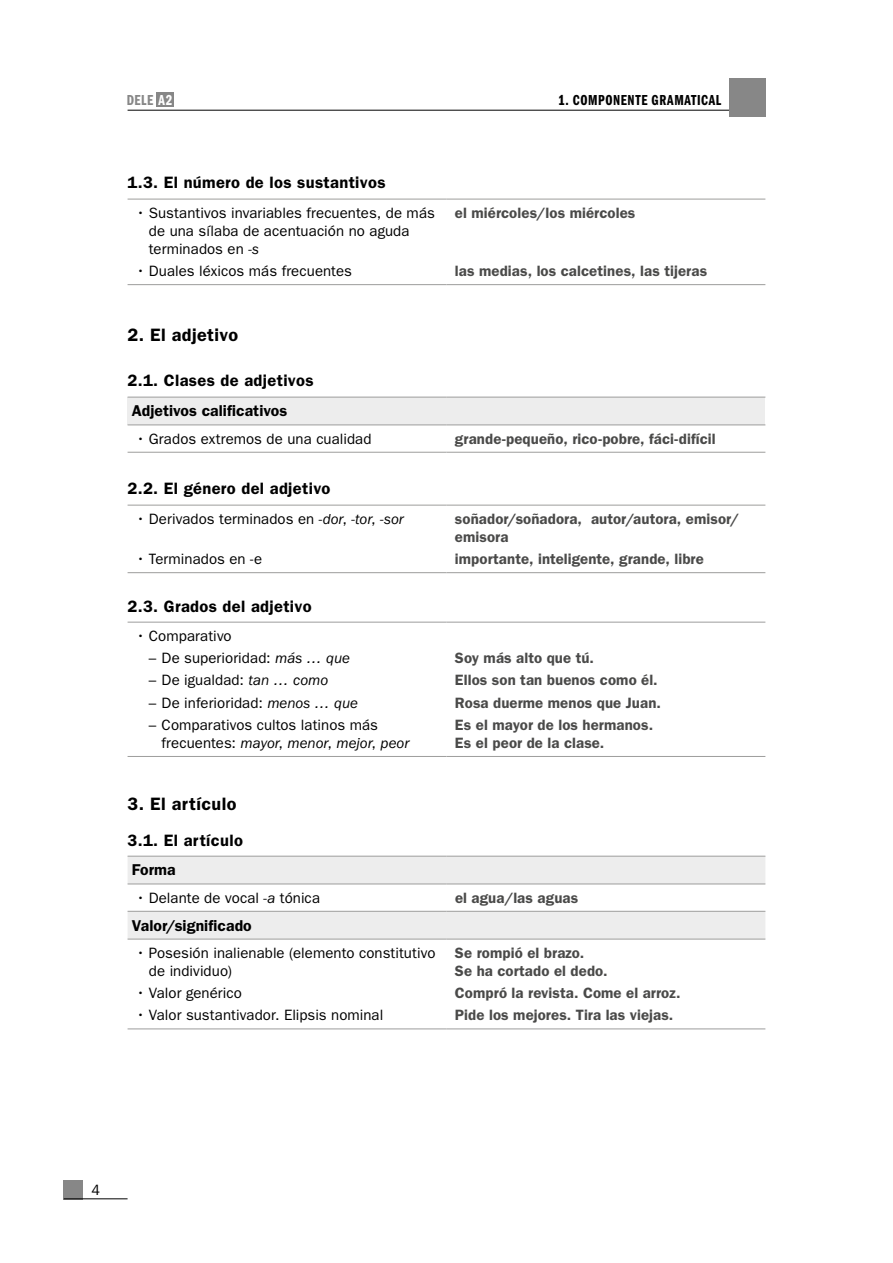
<style>
.page{position:relative;width:893px;height:1263px;background:#fff}
.page>*{position:absolute;margin:0;border:0;box-sizing:border-box;transform-origin:0 0}
.t1{font:600 18px "ITC Franklin Gothic Std";letter-spacing:.02em;color:#000}
.t2{font:600 16.5px "ITC Franklin Gothic Std";letter-spacing:.02em;color:#000}
.t3{font:600 15.75px "ITC Franklin Gothic Std";letter-spacing:.005em;color:#000}
.t4{font:15px/18px "ITC Franklin Gothic Std";letter-spacing:.005em;color:#000}
.t5{font:600 15px/22.2px "ITC Franklin Gothic Std";letter-spacing:.005em;color:#4a4a49}
.t6{font:15px "ITC Franklin Gothic Std Dm Cp";letter-spacing:.04em;color:#000}
.t7{font:15px "ITC Franklin Gothic Std Dm Cp";letter-spacing:.03em;color:#878787}
.t8{font:15px "ITC Franklin Gothic Std";letter-spacing:.005em;color:#000;scale:.95 1}
.s1{color:#fff}
.s2{font-style:italic}
</style>
<div class="page">
<div style="left:64px;top:1180px;width:19px;height:19px;background:#878787"></div>
<hr style="left:64px;top:1198px;width:64px;height:1px;background:#000">
<hr style="left:128px;top:110px;width:637px;height:1px;background:#000">
<div style="left:729px;top:78px;width:36px;height:39px;background:#878787"></div>
<div style="left:157px;top:92px;width:17px;height:15px;background:#878787"></div>
<hr style="left:128px;top:199px;width:318px;height:1px;background:#9d9d9c">
<hr style="left:446px;top:199px;width:319px;height:1px;background:#9d9d9c">
<hr style="left:128px;top:284px;width:318px;height:1px;background:#9d9d9c">
<hr style="left:446px;top:284px;width:319px;height:1px;background:#9d9d9c">
<div style="left:128px;top:397px;width:637px;height:28px;background:#ededed"></div>
<hr style="left:128px;top:397px;width:318px;height:1px;background:#9d9d9c">
<hr style="left:446px;top:397px;width:319px;height:1px;background:#9d9d9c">
<hr style="left:128px;top:424px;width:318px;height:1px;background:#9d9d9c">
<hr style="left:446px;top:424px;width:319px;height:1px;background:#9d9d9c">
<hr style="left:128px;top:452px;width:318px;height:1px;background:#9d9d9c">
<hr style="left:446px;top:452px;width:319px;height:1px;background:#9d9d9c">
<hr style="left:128px;top:505px;width:318px;height:1px;background:#9d9d9c">
<hr style="left:446px;top:505px;width:319px;height:1px;background:#9d9d9c">
<hr style="left:128px;top:572px;width:318px;height:1px;background:#9d9d9c">
<hr style="left:446px;top:572px;width:319px;height:1px;background:#9d9d9c">
<hr style="left:128px;top:622px;width:318px;height:1px;background:#9d9d9c">
<hr style="left:446px;top:622px;width:319px;height:1px;background:#9d9d9c">
<hr style="left:128px;top:756px;width:318px;height:1px;background:#9d9d9c">
<hr style="left:446px;top:756px;width:319px;height:1px;background:#9d9d9c">
<svg style="left:128px;top:857px;width:637px;height:82px;fill:#ededed"></svg>
<hr style="left:128px;top:856px;width:318px;height:1px;background:#9d9d9c">
<hr style="left:446px;top:856px;width:319px;height:1px;background:#9d9d9c">
<hr style="left:128px;top:883px;width:318px;height:1px;background:#9d9d9c">
<hr style="left:446px;top:883px;width:319px;height:1px;background:#9d9d9c">
<hr style="left:128px;top:911px;width:318px;height:1px;background:#9d9d9c">
<hr style="left:446px;top:911px;width:319px;height:1px;background:#9d9d9c">
<hr style="left:128px;top:939px;width:318px;height:1px;background:#9d9d9c">
<hr style="left:446px;top:939px;width:319px;height:1px;background:#9d9d9c">
<hr style="left:128px;top:1028px;width:318px;height:1px;background:#9d9d9c">
<hr style="left:446px;top:1028px;width:319px;height:1px;background:#9d9d9c">
<p class="t7" style="left:127px;top:92px;width:47px">DELE <span class="s1">A2</span></p>
<p class="t6" style="left:558px;top:92px;width:164px">1. COMPONENTE GRAMATICAL</p>
<p class="t2" style="left:128px;top:173px;width:260px">1.3. El número de los sustantivos</p>
<p class="t4" style="left:149px;top:204px;width:288px;text-indent:-13px">• Sustantivos invariables frecuentes, de más de una sílaba de acentuación no aguda terminados en <span class="s2">-s</span></p>
<p class="t4" style="left:136px;top:262px;width:217px">• Duales léxicos más frecuentes</p>
<p class="t5" style="left:455px;top:202px;width:182px">el miércoles/los miércoles</p>
<p class="t5" style="left:455px;top:260px;width:254px">las medias, los calcetines, las tijeras</p>
<p class="t1" style="left:128px;top:325px;width:112px">2. El adjetivo</p>
<p class="t2" style="left:128px;top:371px;width:188px">2.1. Clases de adjetivos</p>
<p class="t3" style="left:132px;top:402px;width:157px">Adjetivos calificativos</p>
<p class="t4" style="left:136px;top:430px;width:237px">• Grados extremos de una cualidad</p>
<p class="t5" style="left:455px;top:427px;width:262px">grande-pequeño, rico-pobre, fáci-difícil</p>
<p class="t2" style="left:128px;top:479px;width:204px">2.2. El género del adjetivo</p>
<p class="t4" style="left:136px;top:510px;width:269px">• Derivados terminados en <span class="s2">-dor</span>, <span class="s2">-tor</span>, <span class="s2">-sor</span></p>
<p class="t4" style="left:136px;top:550px;width:128px">• Terminados en -e</p>
<p class="t5" style="left:455px;top:510px;width:286px;line-height:18px">soñador/soñadora, autor/autora, emisor/ emisora</p>
<p class="t5" style="left:455px;top:548px;width:250px">importante, inteligente, grande, libre</p>
<p class="t2" style="left:128px;top:596px;width:186px">2.3. Grados del adjetivo</p>
<p class="t4" style="left:136px;top:627px;width:97px">• Comparativo</p>
<p class="t4" style="left:149px;top:649px;width:203px">– De superioridad: <span class="s2">más … que</span></p>
<p class="t4" style="left:149px;top:671px;width:181px">– De igualdad: <span class="s2">tan … como</span></p>
<p class="t4" style="left:149px;top:694px;width:211px">– De inferioridad: <span class="s2">menos … que</span></p>
<p class="t4" style="left:162px;top:716px;width:249px;text-indent:-13px">– Comparativos cultos latinos más frecuentes: <span class="s2">mayor</span>, <span class="s2">menor</span>, <span class="s2">mejor</span>, <span class="s2">peor</span></p>
<p class="t5" style="left:455px;top:647px;width:208px">Soy más alto que tú.<br>Ellos son tan buenos como él.<br>Rosa duerme menos que Juan.<br>Es el mayor de los hermanos.</p>
<p class="t5" style="left:455px;top:732px;width:151px">Es el peor de la clase.</p>
<p class="t1" style="left:128px;top:793px;width:110px">3. El artículo</p>
<p class="t2" style="left:128px;top:830px;width:117px">3.1. El artículo</p>
<p class="t3" style="left:132px;top:861px;width:45px">Forma</p>
<p class="t4" style="left:136px;top:889px;width:186px">• Delante de vocal <span class="s2">-a</span> tónica</p>
<p class="t5" style="left:455px;top:886px;width:125px">el agua/las aguas</p>
<p class="t3" style="left:132px;top:916px;width:121px">Valor/significado</p>
<p class="t4" style="left:149px;top:944px;width:288px;text-indent:-13px">• Posesión inalienable (elemento constitutivo de individuo)</p>
<p class="t4" style="left:136px;top:984px;width:107px">• Valor genérico</p>
<p class="t4" style="left:136px;top:1006px;width:249px">• Valor sustantivador. Elipsis nominal</p>
<p class="t5" style="left:455px;top:944px;width:154px;line-height:18px">Se rompió el brazo.<br>Se ha cortado el dedo.</p>
<p class="t5" style="left:455px;top:982px;width:227px">Compró la revista. Come el arroz.<br>Pide los mejores. Tira las viejas.</p>
<p class="t8" style="left:91px;top:1181px;width:11px">4</p>
</div>
